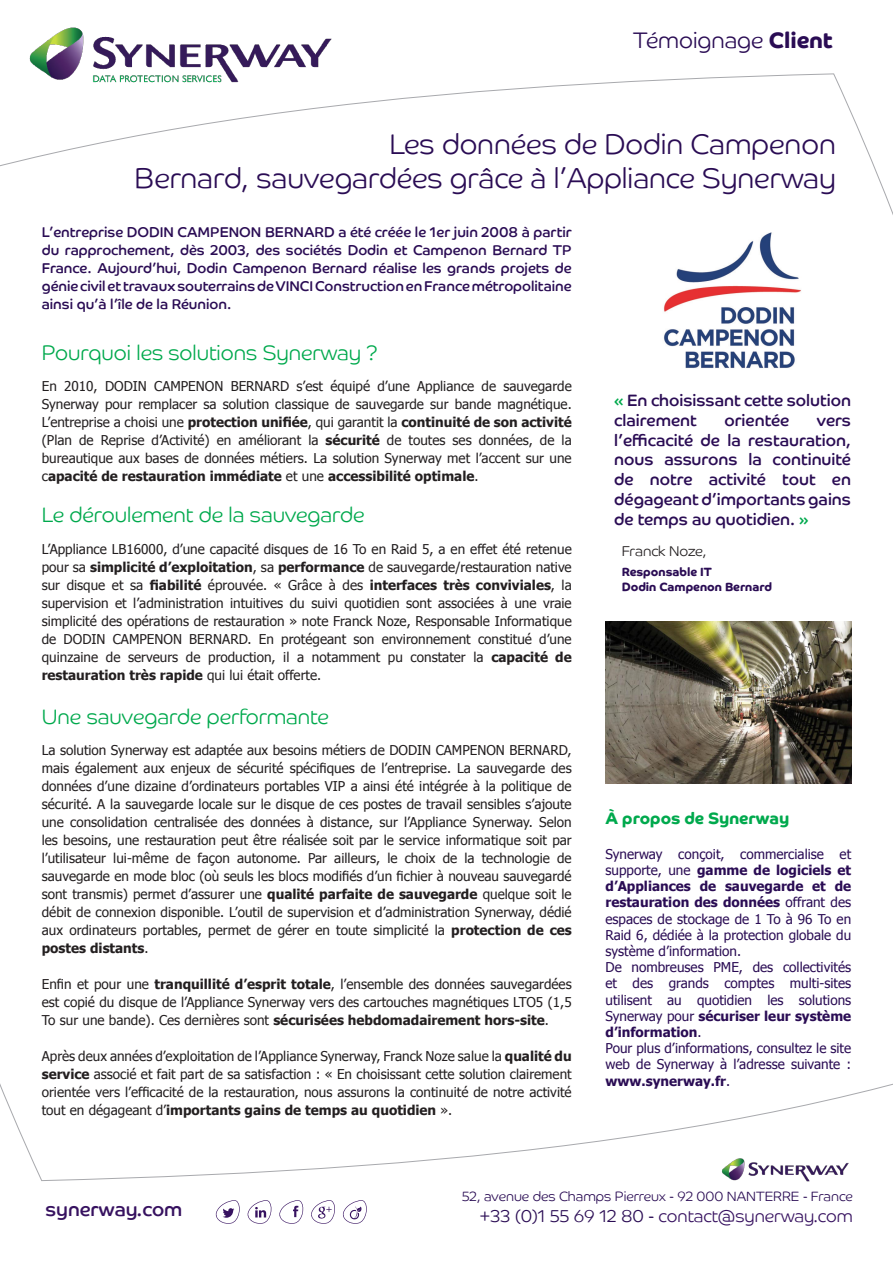
<style>
.page{position:relative;width:893px;height:1263px;background:#fff}
.page>*{position:absolute;margin:0;border:0;box-sizing:border-box;transform-origin:0 0}
.t1{font:300 28.5px/34.2px "Co Headline";color:#2a0c54;text-align:right}
.t2{font:300 22.5px "Co Headline";color:#2a0c54}
.t3{font:300 21px "Co Headline";color:#00a94d}
.t4{font:19.5px "Co Headline";color:#371260}
.t5{font:300 17.25px "Co Headline";color:#371260}
.t6{font:16.5px/19.8px "Co Headline";color:#2a0c54}
.t7{font:700 16.5px "Co Headline";color:#00a94d}
.t8{font:14.25px/18px "Co Headline";color:#2a0c54;text-align:justify}
.t9{font:300 14.25px "Co Headline";letter-spacing:-.005em;color:#231f20}
.t10{font:13.5px/18px "Tahoma";color:#231f20;text-align:justify}
.t11{font:13.5px/16.2px "Tahoma";color:#2a0c54;text-align:justify}
.t12{font:300 13.5px "Co Headline";color:#2a0c54}
.t13{font:700 12px "Co Headline";color:#2a0c54}
.s1{font-weight:700}
.s2{color:#00a94d}
.s3{color:#2a0c54}
</style>
<div class="page">
<svg style="left:0;top:73px;width:893px;height:142px"></svg>
<svg style="left:0;top:1083px;width:893px;height:98px"></svg>
<svg style="left:215px;top:1200px;width:152px;height:24px"></svg>
<img style="left:18px;top:27px;width:325px;height:68px">
<img style="left:717px;top:1153px;width:137px;height:29px">
<img style="left:605px;top:621px;width:246px;height:163px">
<img style="left:663px;top:232px;width:138px;height:136px">
<h2 class="t2" style="left:633px;top:27px;width:201px">Témoignage <span class="s1">Client</span></h2>
<h1 class="t1" style="left:135px;top:127px;width:703px">Les données de Dodin Campenon<br>Bernard, sauvegardées grâce à l’Appliance Synerway</h1>
<p class="t8" style="left:42px;top:223px;width:531px">L’entreprise DODIN CAMPENON BERNARD a été créée le 1er juin 2008 à partir du rapprochement, dès 2003, des sociétés Dodin et Campenon Bernard TP France. Aujourd’hui, Dodin Campenon Bernard réalise les grands projets de génie civil et travaux souterrains de VINCI Construction en France métropolitaine ainsi qu’à l’île de la Réunion.</p>
<p class="t3" style="left:42px;top:340px;width:337px">Pourquoi les solutions Synerway ?</p>
<p class="t10" style="left:42px;top:377px;width:531px">En 2010, DODIN CAMPENON BERNARD s’est équipé d’une Appliance de sauvegarde Synerway pour remplacer sa solution classique de sauvegarde sur bande magnétique.<br>L’entreprise a choisi une <span class="s1">protection unifiée</span>, qui garantit la <span class="s1">continuité de son activité </span>(Plan de Reprise d’Activité) en améliorant la <span class="s1">sécurité</span> de toutes ses données, de la bureautique aux bases de données métiers. La solution Synerway met l’accent sur une c<span class="s1">apacité de restauration immédiate</span> et une <span class="s1">accessibilité optimale</span>.</p>
<p class="t6" style="left:614px;top:390px;width:238px"><span class="s2">«</span> En choisissant cette solution clairement</p>
<p class="t6" style="left:724px;top:410px;width:66px">orientée</p>
<p class="t6" style="left:614px;top:410px;width:238px;text-align:justify;text-indent:203px">vers l’efficacité de la restauration, nous assurons la continuité de notre activité tout en dégageant d’importants gains de temps au quotidien. <span class="s2">»</span></p>
<p class="t9" style="left:622px;top:542px;width:86px">Franck Noze,</p>
<p class="t13" style="left:622px;top:565px;width:92px">Responsable IT</p>
<p class="t13" style="left:622px;top:579px;width:152px">Dodin Campenon Bernard</p>
<p class="t3" style="left:42px;top:503px;width:324px">Le déroulement de la sauvegarde</p>
<p class="t10" style="left:42px;top:539px;width:531px">L’Appliance LB16000, d’une capacité disques de 16 To en Raid 5, a en effet été retenue pour sa <span class="s1">simplicité d’exploitation</span>, sa <span class="s1">performance</span> de sauvegarde/restauration native sur disque et sa <span class="s1">fiabilité</span> éprouvée. « Grâce à des <span class="s1">interfaces très conviviales</span>, la supervision et l’administration intuitives du suivi quotidien sont associées à une vraie simplicité des opérations de restauration » note Franck Noze, Responsable Informatique de DODIN CAMPENON BERNARD. En protégeant son environnement constitué d’une quinzaine de serveurs de production, il a notamment pu constater la <span class="s1">capacité de restauration très rapide</span> qui lui était offerte.</p>
<p class="t3" style="left:42px;top:705px;width:288px">Une sauvegarde performante</p>
<p class="t10" style="left:42px;top:740px;width:531px">La solution Synerway est adaptée aux besoins métiers de DODIN CAMPENON BERNARD, mais également aux enjeux de sécurité spécifiques de l’entreprise. La sauvegarde des données d’une dizaine d’ordinateurs portables VIP a ainsi été intégrée à la politique de sécurité. A la sauvegarde locale sur le disque de ces postes de travail sensibles s’ajoute une consolidation centralisée des données à distance, sur l’Appliance Synerway. Selon les besoins, une restauration peut être réalisée soit par le service informatique soit par l’utilisateur lui-même de façon autonome. Par ailleurs, le choix de la technologie de sauvegarde en mode bloc (où seuls les blocs modifiés d’un fichier à nouveau sauvegardé sont transmis) permet d’assurer une <span class="s1">qualité parfaite de sauvegarde</span> quelque soit le débit de connexion disponible. L’outil de supervision et d’administration Synerway, dédié aux ordinateurs portables, permet de gérer en toute simplicité la <span class="s1">protection de ces postes distants</span>.</p>
<p class="t10" style="left:42px;top:974px;width:531px">Enfin et pour une <span class="s1">tranquillité d’esprit totale</span>, l’ensemble des données sauvegardées est copié du disque de l’Appliance Synerway vers des cartouches magnétiques LTO5 (1,5<br>To sur une bande). Ces dernières sont <span class="s1">sécurisées hebdomadairement hors-site</span>.</p>
<p class="t10" style="left:42px;top:1046px;width:531px">Après deux années d’exploitation de l’Appliance Synerway, Franck Noze salue la <span class="s1">qualité du service</span> associé et fait part de sa satisfaction : « En choisissant cette solution clairement orientée vers l’efficacité de la restauration, nous assurons la continuité de notre activité tout en dégageant d’<span class="s1">importants gains de temps au quotidien</span> ».</p>
<p class="t7" style="left:605px;top:808px;width:185px">À propos de Synerway</p>
<p class="t11" style="left:605px;top:845px;width:247px">Synerway conçoit, commercialise et supporte, une <span class="s1">gamme de logiciels et d’Appliances de sauvegarde et de restauration des données</span> offrant des espaces de stockage de 1 To à 96 To en Raid 6, dédiée à la protection globale du système d’information.</p>
<p class="t11" style="left:605px;top:958px;width:247px">De nombreuses PME, des collectivités et des grands comptes multi-sites utilisent au quotidien les solutions Synerway pour <span class="s1">sécuriser leur système d’information</span>.</p>
<p class="t11" style="left:605px;top:1039px;width:247px">Pour plus d’informations, consultez le site web de Synerway à l’adresse suivante : <span class="s1">www.synerway.fr</span>.</p>
<p class="t4" style="left:45px;top:1197px;width:138px">synerway.com</p>
<p class="t12" style="left:462px;top:1189px;width:392px">52, avenue des Champs Pierreux - 92 000 NANTERRE - France</p>
<p class="t5" style="left:480px;top:1206px;width:375px"><span class="s3">+33 (0)1 55 69 12 80 -</span> contact@synerway.com</p>
</div>
